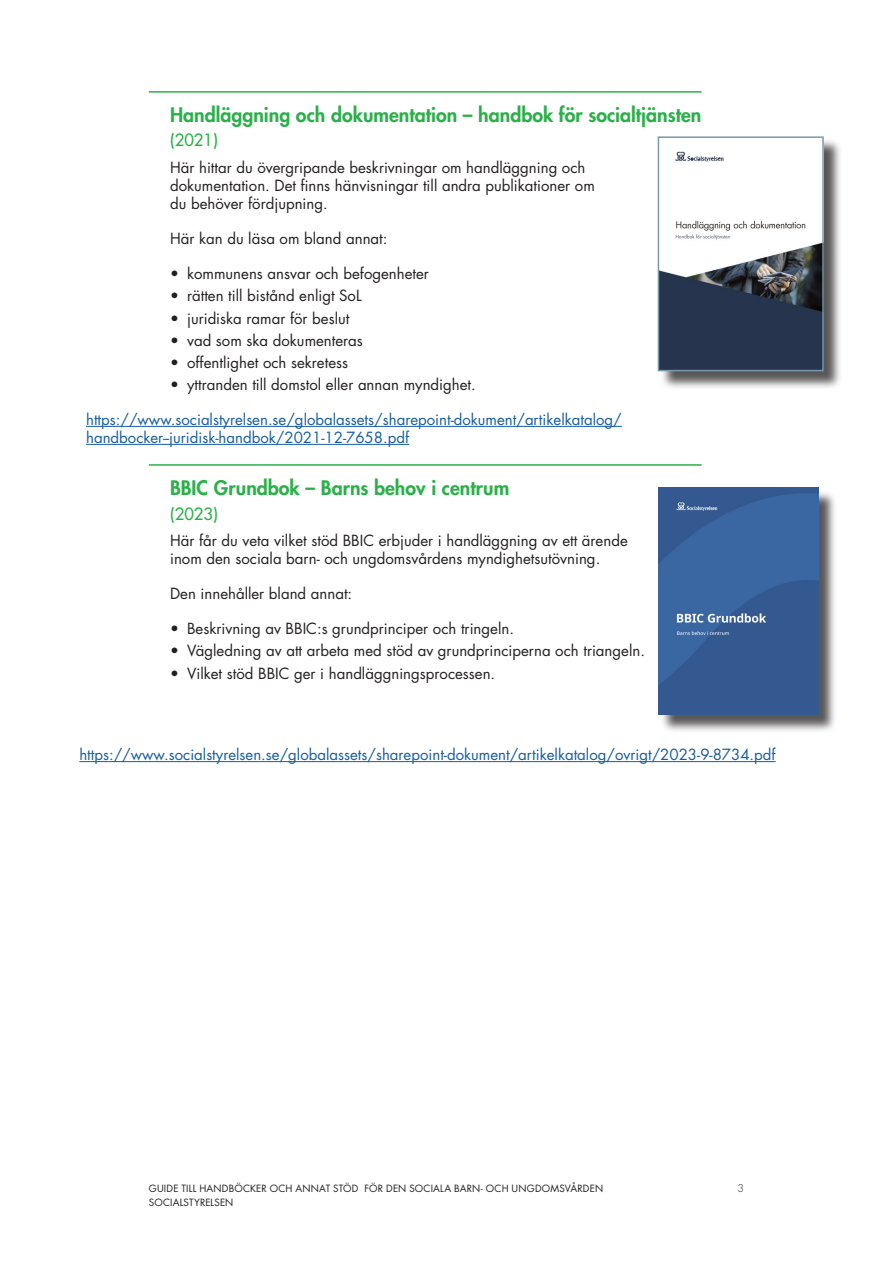
<style>
.page{position:relative;width:893px;height:1263px;background:#fff}
.page>*{position:absolute;margin:0;border:0;box-sizing:border-box;transform-origin:0 0}
.t1{font:800 19.5px "Futura Std";color:#2ab049}
.underubrik_till_H2{font:500 16.5px "Futura Std";color:#2ab049}
.brödtext_i_texten{font:15px/18px "Futura Std";color:#231f20}
.punktlista{font:15px "Futura Std";color:#231f20}
.brödtext_i_texten-2{font:15px/18px "Futura Std";color:#175d9e}
.sista_punkten{font:15px "Futura Std";color:#231f20}
.t2{font:300 10.5px "Futura Std";color:#231f20}
.t3{font:9.75px "Futura Std";letter-spacing:.02em;color:#231f20}
</style>
<div class="page">
<hr style="left:149px;top:91px;width:553px;height:2px;background:#2ab049">
<hr style="left:149px;top:464px;width:553px;height:2px;background:#2ab049">
<div style="left:660px;top:139px;width:182px;height:251px;background:#231f20;opacity:.75"></div>
<img style="left:661px;top:139px;width:160px;height:229px">
<div style="left:658px;top:136px;width:166px;height:235px;border:2px solid #7898ac"></div>
<hr style="left:86px;top:426px;width:536px;height:1px;background:#175d9e">
<hr style="left:86px;top:444px;width:323px;height:1px;background:#175d9e">
<div style="left:661px;top:490px;width:176px;height:243px;background:#231f20;opacity:.75"></div>
<img style="left:658px;top:488px;width:160px;height:226px">
<hr style="left:79px;top:761px;width:697px;height:1px;background:#175d9e">
<h2 class="t1" style="left:170px;top:103px;width:533px">Handläggning och dokumentation – handbok för socialtjänsten</h2>
<p class="underubrik_till_H2" style="left:170px;top:130px;width:49px">(2021)</p>
<p class="brödtext_i_texten" style="left:170px;top:159px;width:426px">Här hittar du övergripande beskrivningar om handläggning och dokumentation. Det finns hänvisningar till andra publikationer om du behöver fördjupning.</p>
<p class="brödtext_i_texten" style="left:170px;top:230px;width:219px">Här kan du läsa om bland annat:</p>
<p class="punktlista" style="left:170px;top:264px;width:260px">• kommunens ansvar och befogenheter</p>
<p class="punktlista" style="left:170px;top:286px;width:193px">• rätten till bistånd enligt SoL</p>
<p class="punktlista" style="left:170px;top:308px;width:181px">• juridiska ramar för beslut</p>
<p class="punktlista" style="left:170px;top:331px;width:194px">• vad som ska dokumenteras</p>
<p class="punktlista" style="left:170px;top:353px;width:180px">• offentlighet och sekretess</p>
<p class="sista_punkten" style="left:170px;top:375px;width:307px">• yttranden till domstol eller annan myndighet.</p>
<p class="brödtext_i_texten-2" style="left:86px;top:410px;width:537px">https://www.socialstyrelsen.se/globalassets/sharepoint-dokument/artikelkatalog/ handbocker--juridisk-handbok/2021-12-7658.pdf</p>
<h2 class="t1" style="left:170px;top:476px;width:341px">BBIC Grundbok – Barns behov i centrum</h2>
<p class="underubrik_till_H2" style="left:170px;top:503px;width:49px">(2023)</p>
<p class="brödtext_i_texten" style="left:170px;top:532px;width:459px">Här får du veta vilket stöd BBIC erbjuder i handläggning av ett ärende inom den sociala barn- och ungdomsvårdens myndighetsutövning.</p>
<p class="brödtext_i_texten" style="left:170px;top:585px;width:184px">Den innehåller bland annat:</p>
<p class="punktlista" style="left:170px;top:619px;width:345px">• Beskrivning av BBIC:s grundprinciper och tringeln.</p>
<p class="punktlista" style="left:170px;top:641px;width:476px">• Vägledning av att arbeta med stöd av grundprinciperna och triangeln.</p>
<p class="punktlista" style="left:170px;top:663px;width:327px">• Vilket stöd BBIC ger i handläggningsprocessen.</p>
<p class="brödtext_i_texten-2" style="left:79px;top:746px;width:698px">https://www.socialstyrelsen.se/globalassets/sharepoint-dokument/artikelkatalog/ovrigt/2023-9-8734.pdf</p>
<p class="t3" style="left:149px;top:1182px;width:456px">GUIDE TILL HANDBÖCKER OCH ANNAT STÖD FÖR DEN SOCIALA BARN- OCH UNGDOMSVÅRDEN</p>
<p class="t2" style="left:738px;top:1182px;width:8px">3</p>
<p class="t3" style="left:149px;top:1196px;width:86px">SOCIALSTYRELSEN</p>
</div>
